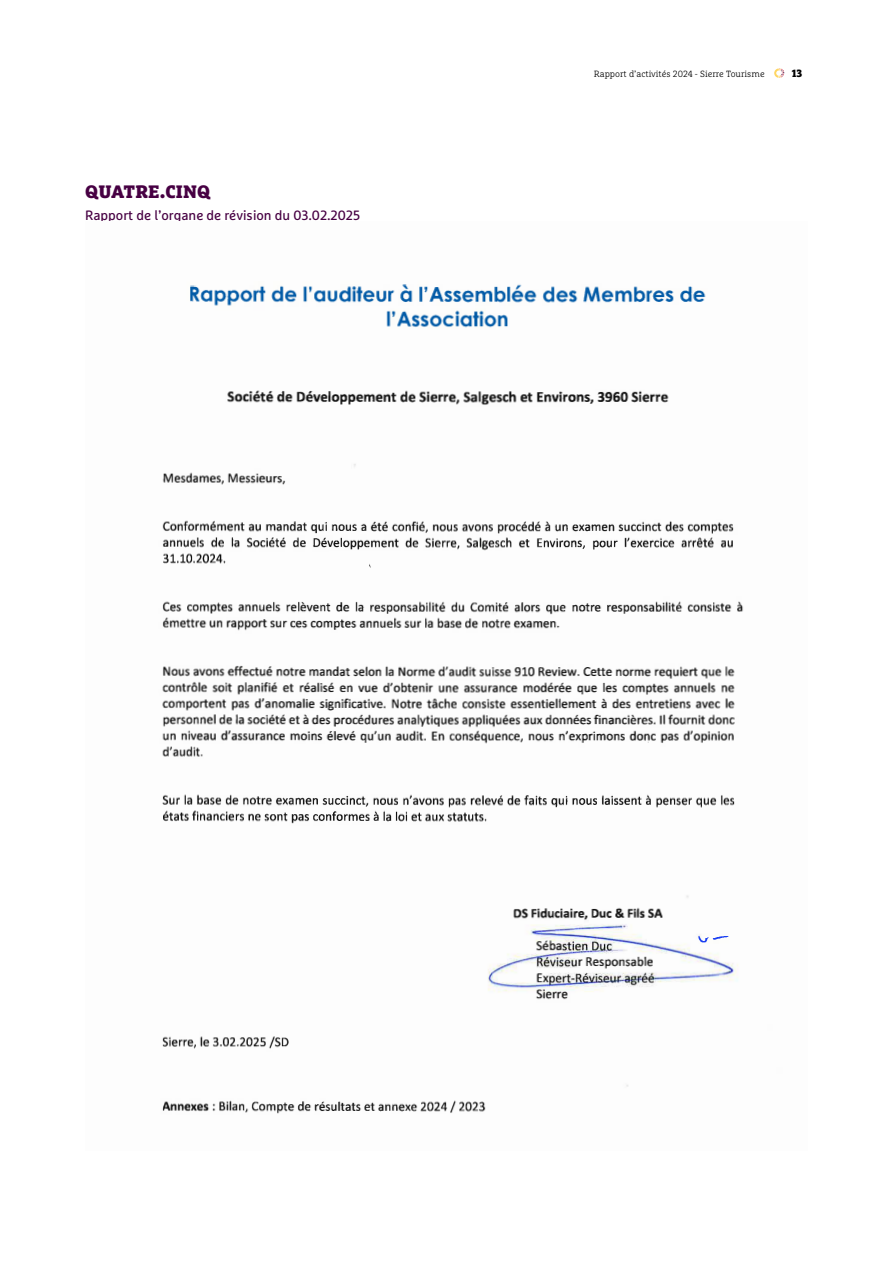
<style>
.page{position:relative;width:893px;height:1263px;background:#fff}
.page>*{position:absolute;margin:0;border:0;box-sizing:border-box;transform-origin:0 0}
.QUATRE{font:900 18px "Marselis Slab Pro";letter-spacing:.01em;color:#470043}
.T3_des_tableaux{font:13.5px "Marselis Pro";color:#470043}
.t1{font:900 10.5px "Marselis Slab Pro";color:#000}
.t2{font:300 9px "Marselis Slab Pro";color:#000}
</style>
<div class="page">
<img style="left:162px;top:390px;width:581px;height:724px">
<img style="left:190px;top:284px;width:516px;height:44px">
<img style="left:698px;top:935px;width:31px;height:8px">
<svg style="left:774px;top:68px;width:10px;height:10px"></svg>
<p class="QUATRE" style="left:85px;top:180px;width:127px">QUATRE.CINQ</p>
<p class="T3_des_tableaux" style="left:85px;top:207px;width:276px">Rapport de l’organe de révision du 03.02.2025</p>
<p class="t2" style="left:594px;top:68px;width:172px">Rapport d’activités 2024 - Sierre Tourisme</p>
<p class="t1" style="left:792px;top:67px;width:12px">13</p>
</div>
